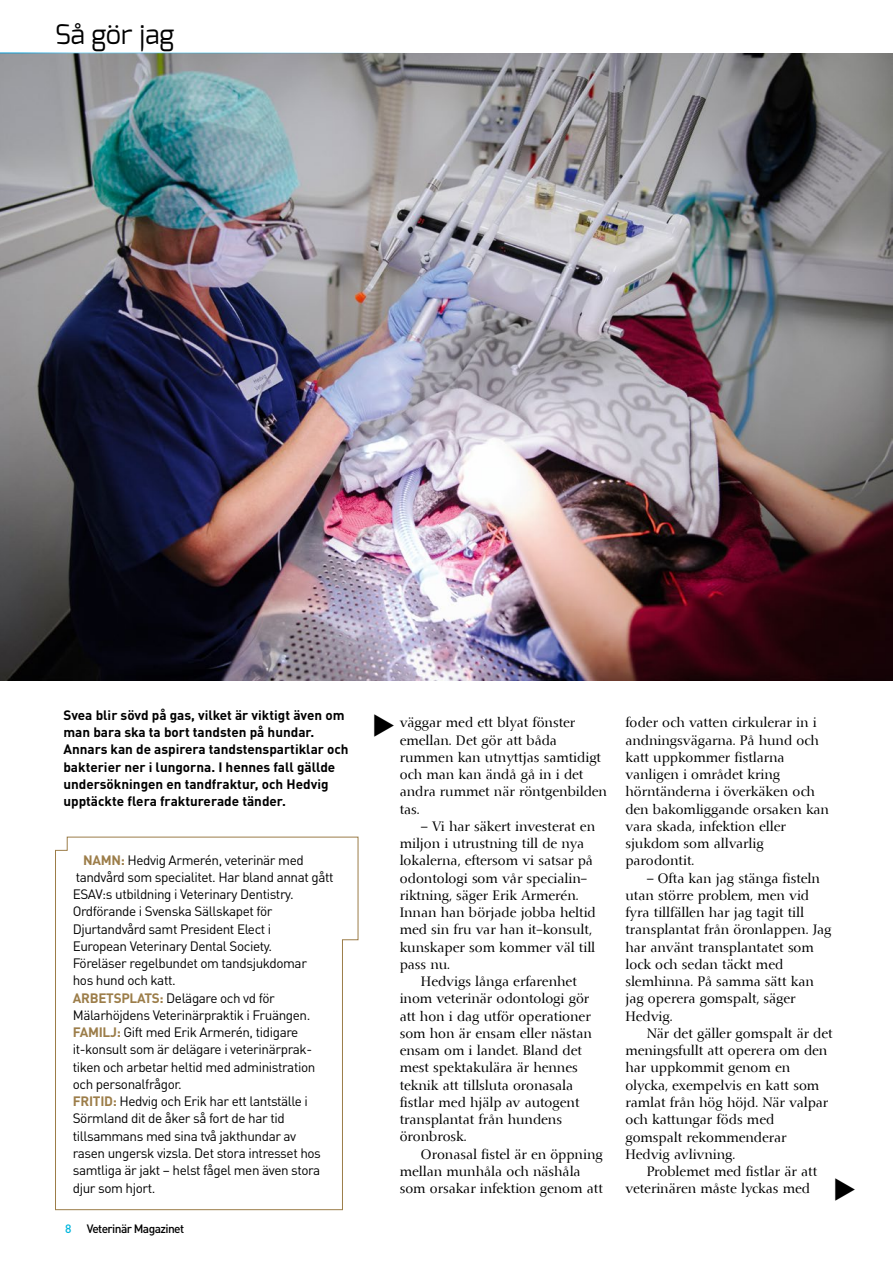
<style>
.page{position:relative;width:893px;height:1263px;background:#fff}
.page>*{position:absolute;margin:0;border:0;box-sizing:border-box;transform-origin:0 0}
.t1{font:27px "Exo";color:#000}
.t2{font:13.5px/17.2px "Nofret";color:#000}
.t3{font:13.5px/17.2px "DIN Pro";letter-spacing:-.03em;color:#000}
.t4{font:700 13.5px/17.2px "DIN Pro";color:#000}
.t5{font:500 12px "DIN Pro";letter-spacing:-.05em;color:#000}
.t6{font:500 12px "DIN Pro";color:#00b6dd}
.s1{font-weight:700;color:#9c7d49}
</style>
<div class="page">
<img style="left:0;top:53px;width:893px;height:628px">
<hr style="left:0;top:53px;width:415px;height:1px;background:#fff">
<svg style="left:55px;top:837px;width:303px;height:373px"></svg>
<h1 class="t1" style="left:55px;top:17px;width:121px">Så gör jag</h1>
<p class="t4" style="left:63px;top:705px;width:287px">Svea blir sövd på gas, vilket är viktigt även om man bara ska ta bort tandsten på hundar.<br>Annars kan de aspirera tandstenspartiklar och bakterier ner i lungorna. I hennes fall gällde undersökningen en tandfraktur, och Hedvig upptäckte flera frakturerade tänder.</p>
<p class="t3" style="left:73px;top:850px;width:262px;text-indent:11px"><span class="s1">Namn :</span> Hedvig Armerén, veterinär med tandvård som specialitet. Har bland annat gått ESAV:s utbildning i Veterinary Dentistry.<br>Ordförande i Svenska Sällskapet för Djurtandvård samt President Elect i<br>European Veterinary Dental Society.<br>Föreläser regelbundet om tandsjukdomar<br>hos hund och katt.<br><span class="s1">Arbetsplats:</span> Delägare och vd för Mälarhöjdens Veterinärpraktik i Fruängen.<br><span class="s1">Familj:</span> Gift med Erik Armerén, tidigare it-konsult som är delägare i veterinärprak&shy;tiken och arbetar heltid med administration och personalfrågor.<br><span class="s1">Fritid:</span> Hedvig och Erik har ett lantställe i Sörmland dit de åker så fort de har tid tillsammans med sina två jakthundar av<br>rasen ungersk vizsla. Det stora intresset hos samtliga är jakt – helst fågel men även stora djur som hjort.</p>
<p class="t6" style="left:65px;top:1221px;width:8px">8</p>
<p class="t5" style="left:87px;top:1221px;width:99px">Veterinär Magazinet</p>
<p class="t2" style="left:400px;top:714px;width:209px">väggar med ett blyat fönster emellan. Det gör att båda rummen kan utnyttjas samtidigt och man kan ändå gå in i det andra rummet när röntgenbilden tas.</p>
<p class="t2" style="left:400px;top:818px;width:198px;text-indent:21px">– Vi har säkert investerat en miljon i utrustning till de nya lokalerna, eftersom vi satsar på odontologi som vår specialin&shy;riktning, säger Erik Armerén.<br>Innan han började jobba heltid med sin fru var han it-konsult, kunskaper som kommer väl till pass nu.</p>
<p class="t2" style="left:400px;top:973px;width:194px;text-indent:21px">Hedvigs långa erfarenhet inom veterinär odontologi gör att hon i dag utför operationer som hon är ensam eller nästan ensam om i landet. Bland det mest spektakulära är hennes teknik att tillsluta oronasala fistlar med hjälp av autogent transplantat från hundens öronbrosk.</p>
<p class="t2" style="left:400px;top:1145px;width:205px;text-indent:21px">Oronasal fistel är en öppning mellan munhåla och näshåla som orsakar infektion genom att</p>
<p class="t2" style="left:625px;top:714px;width:205px">foder och vatten cirkulerar in i andningsvägarna. På hund och katt uppkommer fistlarna vanligen i området kring hörntänderna i överkäken och den bakomliggande orsaken kan vara skada, infektion eller sjukdom som allvarlig parodontit.</p>
<p class="t2" style="left:625px;top:870px;width:207px;text-indent:21px">– Ofta kan jag stänga fisteln utan större problem, men vid fyra tillfällen har jag tagit till transplantat från öronlappen. Jag har använt transplantatet som lock och sedan täckt med slemhinna. På samma sätt kan jag operera gomspalt, säger<br>Hedvig.</p>
<p class="t2" style="left:625px;top:1025px;width:209px;text-indent:21px">När det gäller gomspalt är det meningsfullt att operera om den har uppkommit genom en olycka, exempelvis en katt som ramlat från hög höjd. När valpar och kattungar föds med gomspalt rekommenderar<br>Hedvig avlivning.</p>
<p class="t2" style="left:625px;top:1163px;width:193px;text-indent:21px">Problemet med fistlar är att veterinären måste lyckas med</p>
</div>
